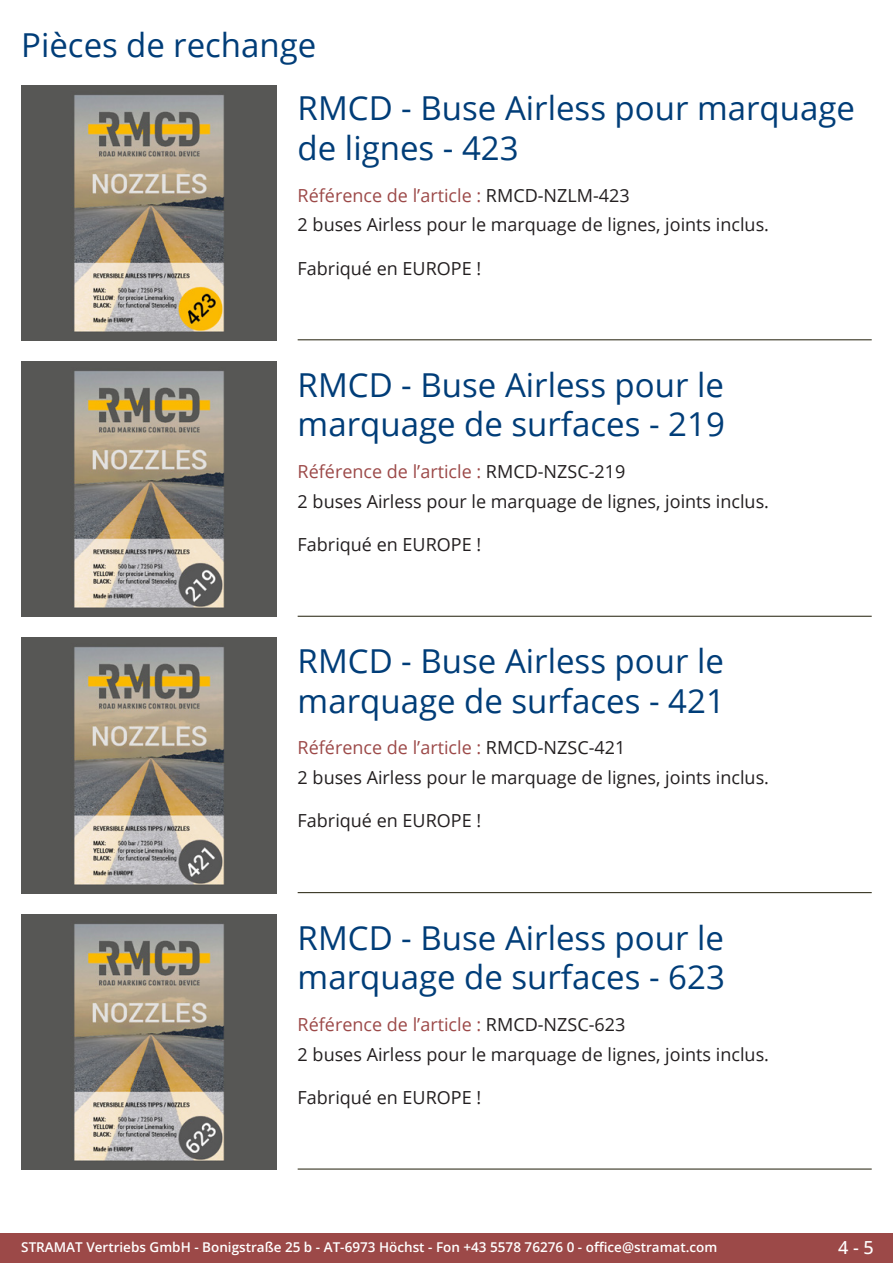
<style>
.page{position:relative;width:893px;height:1263px;background:#fff}
.page>*{position:absolute;margin:0;border:0;box-sizing:border-box;transform-origin:0 0}
.Produkttitel{font:33px/39.6px "Open Sans";color:#003d78}
.RastTitel{font:33px "Open Sans";color:#003d78}
.Beschreibung_Text{font:18px "Open Sans";color:#231f20}
.TechDaten_Überschrif{font:18px "Open Sans";color:#9c4948}
.t1{font:500 18px "Open Sans";color:#fff}
.t2{font:600 13.5px "Open Sans";color:#fff}
.s1{color:#231f20}
</style>
<div class="page">
<div style="left:0;top:1233px;width:893px;height:30px;background:#9c4948"></div>
<hr style="left:298px;top:340px;width:574px;height:1px;background:#201d08">
<hr style="left:298px;top:616px;width:574px;height:1px;background:#201d08">
<hr style="left:298px;top:892px;width:574px;height:1px;background:#201d08">
<hr style="left:298px;top:1169px;width:574px;height:1px;background:#201d08">
<img style="left:21px;top:85px;width:255px;height:255px">
<img style="left:21px;top:361px;width:255px;height:256px">
<img style="left:21px;top:638px;width:255px;height:255px">
<img style="left:21px;top:914px;width:255px;height:255px">
<p class="RastTitel" style="left:21px;top:22px;width:297px">Pièces de rechange</p>
<p class="Produkttitel" style="left:298px;top:88px;width:559px">RMCD - Buse Airless pour marquage de lignes - 423</p>
<p class="TechDaten_Überschrif" style="left:298px;top:183px;width:334px">Référence de l’article : <span class="s1">RMCD-NZLM-423</span></p>
<p class="Beschreibung_Text" style="left:298px;top:212px;width:473px">2 buses Airless pour le marquage de lignes, joints inclus.</p>
<p class="Beschreibung_Text" style="left:298px;top:256px;width:185px">Fabriqué en EUROPE !</p>
<p class="Produkttitel" style="left:298px;top:364px;width:429px">RMCD - Buse Airless pour le marquage de surfaces - 219</p>
<p class="TechDaten_Überschrif" style="left:298px;top:459px;width:329px">Référence de l’article : <span class="s1">RMCD-NZSC-219</span></p>
<p class="Beschreibung_Text" style="left:298px;top:489px;width:473px">2 buses Airless pour le marquage de lignes, joints inclus.</p>
<p class="Beschreibung_Text" style="left:298px;top:532px;width:185px">Fabriqué en EUROPE !</p>
<p class="Produkttitel" style="left:298px;top:640px;width:429px">RMCD - Buse Airless pour le marquage de surfaces - 421</p>
<p class="TechDaten_Überschrif" style="left:298px;top:735px;width:329px">Référence de l’article : <span class="s1">RMCD-NZSC-421</span></p>
<p class="Beschreibung_Text" style="left:298px;top:765px;width:473px">2 buses Airless pour le marquage de lignes, joints inclus.</p>
<p class="Beschreibung_Text" style="left:298px;top:808px;width:185px">Fabriqué en EUROPE !</p>
<p class="Produkttitel" style="left:298px;top:917px;width:429px">RMCD - Buse Airless pour le marquage de surfaces - 623</p>
<p class="TechDaten_Überschrif" style="left:298px;top:1012px;width:329px">Référence de l’article : <span class="s1">RMCD-NZSC-623</span></p>
<p class="Beschreibung_Text" style="left:298px;top:1042px;width:473px">2 buses Airless pour le marquage de lignes, joints inclus.</p>
<p class="Beschreibung_Text" style="left:298px;top:1085px;width:185px">Fabriqué en EUROPE !</p>
<p class="t2" style="left:21px;top:1238px;width:698px">STRAMAT Vertriebs GmbH - Bonigstraße 25 b - AT-6973 Höchst - Fon +43 5578 76276 0 - office@stramat.com</p>
<p class="t1" style="left:838px;top:1234px;width:37px">4 - 5</p>
</div>
